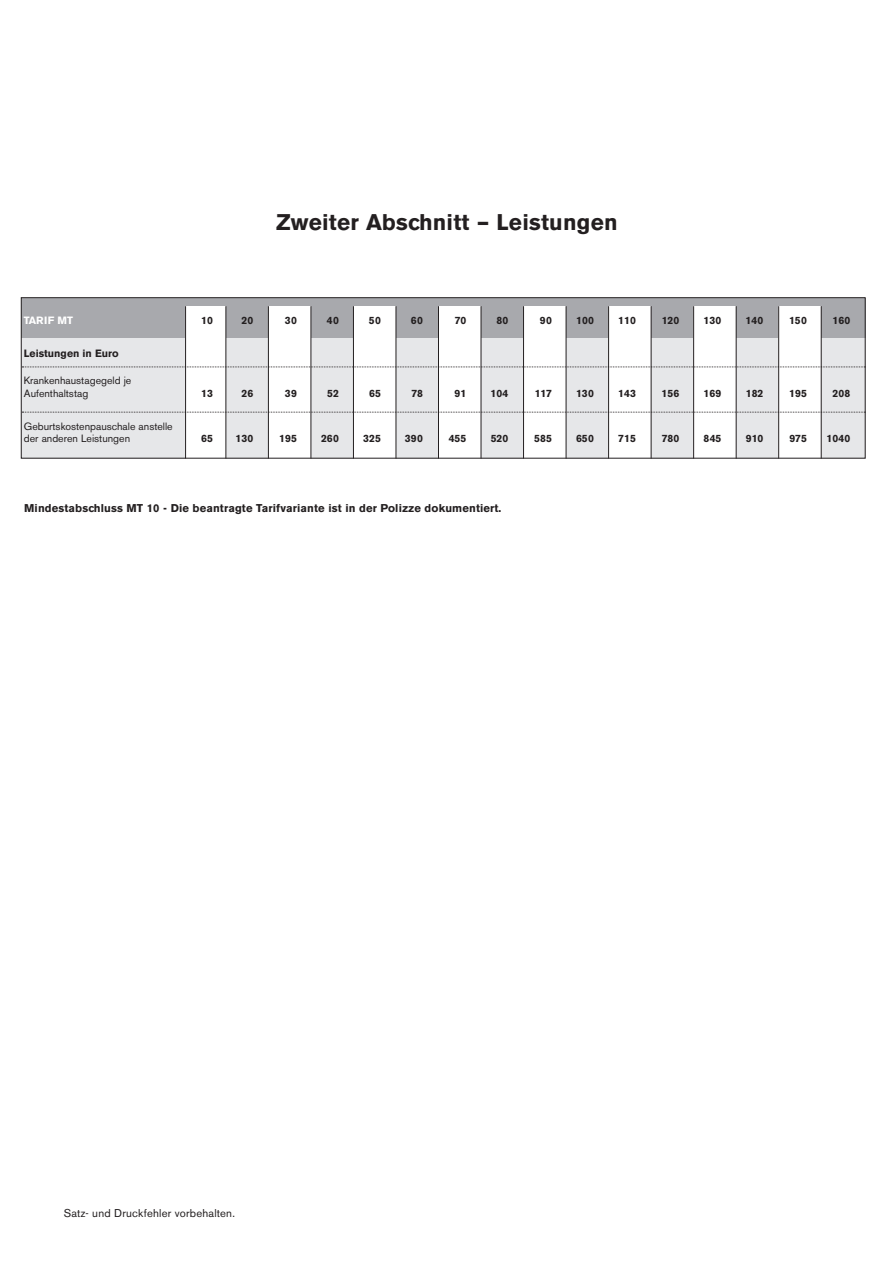
<style>
.page{position:relative;width:893px;height:1263px;background:#fff}
.page>*{position:absolute;margin:0;border:0;box-sizing:border-box;transform-origin:0 0}
.t1{font:700 22.5px "Akzidenz Grotesk BE";letter-spacing:.01em;color:#231f20}
.t2{font:700 11.25px "Akzidenz Grotesk BE";letter-spacing:.01em;color:#231f20}
.t3{font:11.25px "Akzidenz Grotesk BE";letter-spacing:.02em;color:#231f20}
.t4{font:700 10.5px "Akzidenz Grotesk BE";color:#231f20}
.t5{font:10.5px/12.6px "Akzidenz Grotesk BE";color:#231f20}
.t6{font:700 10.5px "Akzidenz Grotesk BE";color:#fff}
</style>
<div class="page">
<div style="left:21px;top:298px;width:845px;height:70px;background:#a8a9ad"></div>
<div style="left:21px;top:338px;width:844px;height:121px;background:#e6e7e9"></div>
<div style="left:438px;top:306px;width:43px;height:174px;background:#fff"></div>
<div style="left:523px;top:306px;width:43px;height:174px;background:#fff"></div>
<div style="left:608px;top:306px;width:43px;height:174px;background:#fff"></div>
<div style="left:693px;top:306px;width:43px;height:174px;background:#fff"></div>
<div style="left:353px;top:306px;width:43px;height:174px;background:#fff"></div>
<div style="left:269px;top:306px;width:42px;height:174px;background:#fff"></div>
<div style="left:779px;top:306px;width:42px;height:174px;background:#fff"></div>
<hr style="left:268px;top:306px;width:1px;height:153px;background:#231f20">
<hr style="left:311px;top:306px;width:1px;height:153px;background:#231f20">
<hr style="left:353px;top:306px;width:1px;height:153px;background:#231f20">
<hr style="left:396px;top:306px;width:1px;height:153px;background:#231f20">
<hr style="left:438px;top:306px;width:1px;height:153px;background:#231f20">
<hr style="left:481px;top:306px;width:1px;height:153px;background:#231f20">
<hr style="left:566px;top:306px;width:1px;height:153px;background:#231f20">
<hr style="left:523px;top:306px;width:1px;height:153px;background:#231f20">
<hr style="left:608px;top:306px;width:1px;height:153px;background:#231f20">
<hr style="left:651px;top:306px;width:1px;height:153px;background:#231f20">
<hr style="left:736px;top:306px;width:1px;height:153px;background:#231f20">
<hr style="left:693px;top:306px;width:1px;height:153px;background:#231f20">
<hr style="left:821px;top:306px;width:1px;height:153px;background:#231f20">
<hr style="left:778px;top:306px;width:1px;height:153px;background:#231f20">
<div style="left:185px;top:306px;width:41px;height:174px;background:#fff"></div>
<hr style="left:226px;top:306px;width:1px;height:153px;background:#231f20">
<hr style="left:185px;top:306px;width:1px;height:153px;background:#231f20">
<div style="left:21px;top:297px;width:844px;height:162px;border:1px solid #231f20"></div>
<svg style="left:22px;top:412px;width:843px;height:1px"></svg>
<svg style="left:22px;top:367px;width:843px;height:1px"></svg>
<h1 class="t1" style="left:276px;top:209px;width:343px">Zweiter Abschnitt – Leistungen</h1>
<p class="t6" style="left:24px;top:315px;width:51px">TARIF MT</p>
<p class="t4" style="left:201px;top:315px;width:13px">10</p>
<p class="t4" style="left:242px;top:315px;width:13px">20</p>
<p class="t4" style="left:285px;top:315px;width:14px">30</p>
<p class="t4" style="left:327px;top:315px;width:14px">40</p>
<p class="t4" style="left:369px;top:315px;width:14px">50</p>
<p class="t4" style="left:411px;top:315px;width:14px">60</p>
<p class="t4" style="left:455px;top:315px;width:13px">70</p>
<p class="t4" style="left:496px;top:315px;width:14px">80</p>
<p class="t4" style="left:540px;top:315px;width:14px">90</p>
<p class="t4" style="left:576px;top:315px;width:19px">100</p>
<p class="t4" style="left:618px;top:315px;width:19px">110</p>
<p class="t4" style="left:662px;top:315px;width:19px">120</p>
<p class="t4" style="left:703px;top:315px;width:19px">130</p>
<p class="t4" style="left:745px;top:315px;width:19px">140</p>
<p class="t4" style="left:789px;top:315px;width:19px">150</p>
<p class="t4" style="left:832px;top:315px;width:19px">160</p>
<p class="t4" style="left:24px;top:348px;width:96px">Leistungen in Euro</p>
<p class="t5" style="left:24px;top:374px;width:109px">Krankenhaustagegeld je<br>Aufenthaltstag</p>
<p class="t4" style="left:201px;top:387px;width:13px">13</p>
<p class="t4" style="left:242px;top:387px;width:13px">26</p>
<p class="t4" style="left:285px;top:387px;width:14px">39</p>
<p class="t4" style="left:327px;top:387px;width:13px">52</p>
<p class="t4" style="left:369px;top:387px;width:13px">65</p>
<p class="t4" style="left:411px;top:387px;width:13px">78</p>
<p class="t4" style="left:455px;top:387px;width:13px">91</p>
<p class="t4" style="left:490px;top:387px;width:19px">104</p>
<p class="t4" style="left:535px;top:387px;width:19px">117</p>
<p class="t4" style="left:576px;top:387px;width:19px">130</p>
<p class="t4" style="left:618px;top:387px;width:19px">143</p>
<p class="t4" style="left:661px;top:387px;width:19px">156</p>
<p class="t4" style="left:703px;top:387px;width:19px">169</p>
<p class="t4" style="left:746px;top:387px;width:19px">182</p>
<p class="t4" style="left:789px;top:387px;width:19px">195</p>
<p class="t4" style="left:832px;top:387px;width:19px">208</p>
<p class="t5" style="left:24px;top:420px;width:150px">Geburtskostenpauschale anstelle der anderen Leistungen</p>
<p class="t4" style="left:201px;top:432px;width:13px">65</p>
<p class="t4" style="left:235px;top:432px;width:19px">130</p>
<p class="t4" style="left:279px;top:432px;width:19px">195</p>
<p class="t4" style="left:321px;top:432px;width:19px">260</p>
<p class="t4" style="left:363px;top:432px;width:19px">325</p>
<p class="t4" style="left:405px;top:432px;width:20px">390</p>
<p class="t4" style="left:449px;top:432px;width:19px">455</p>
<p class="t4" style="left:491px;top:432px;width:19px">520</p>
<p class="t4" style="left:534px;top:432px;width:19px">585</p>
<p class="t4" style="left:576px;top:432px;width:19px">650</p>
<p class="t4" style="left:618px;top:432px;width:19px">715</p>
<p class="t4" style="left:662px;top:432px;width:19px">780</p>
<p class="t4" style="left:703px;top:432px;width:19px">845</p>
<p class="t4" style="left:746px;top:432px;width:19px">910</p>
<p class="t4" style="left:789px;top:432px;width:19px">975</p>
<p class="t4" style="left:826px;top:432px;width:26px">1040</p>
<p class="t2" style="left:24px;top:502px;width:479px">Mindestabschluss MT 10 - Die beantragte Tarifvariante ist in der Polizze dokumentiert.</p>
<p class="t3" style="left:64px;top:1207px;width:173px">Satz- und Druckfehler vorbehalten.</p>
</div>
